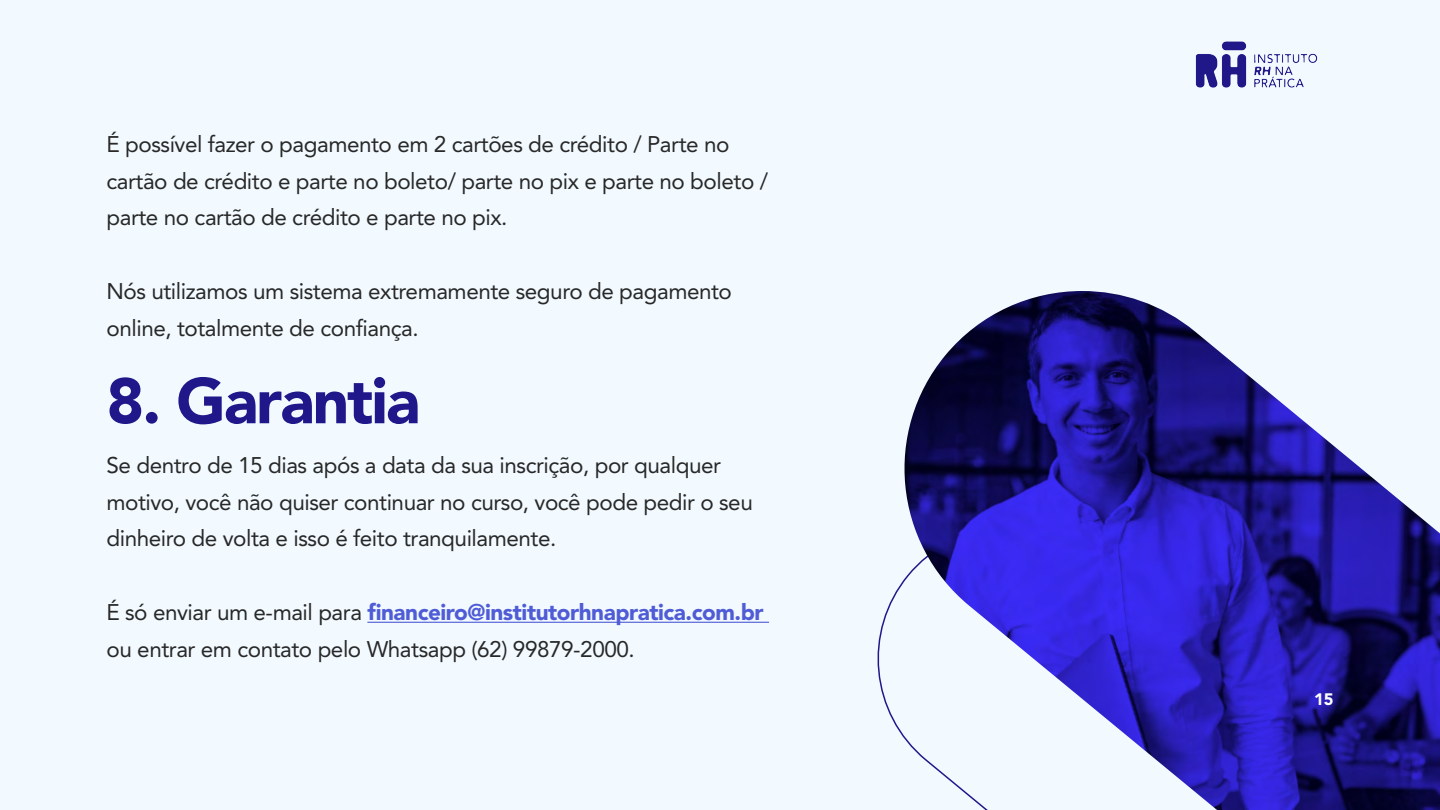
<style>
.page{position:relative;width:1440px;height:810px;background:#f2faff}
.page>*{position:absolute;margin:0;border:0;box-sizing:border-box;transform-origin:0 0}
.t1{font:900 63.75px "Avenir LT Std";letter-spacing:-.03em;color:#20178a}
.t2{font:22.5px/36.8px "Avenir LT Std";letter-spacing:-.02em;color:#282828}
.t3{font:900 16.5px "Avenir LT Std";color:#fff}
.s1{font-weight:900;color:#4f5cd6}
</style>
<div class="page">
<img style="left:1195px;top:41px;width:123px;height:47px">
<img style="left:883px;top:291px;width:557px;height:519px">
<hr style="left:367px;top:622px;width:402px;height:1px;background:#4f5cd6">
<p class="t2" style="left:106px;top:126px;width:663px">É possível fazer o pagamento em 2 cartões de crédito / Parte no cartão de crédito e parte no boleto/ parte no pix e parte no boleto / parte no cartão de crédito e parte no pix.</p>
<p class="t2" style="left:106px;top:273px;width:627px">Nós utilizamos um sistema extremamente seguro de pagamento online, totalmente de confiança.</p>
<h1 class="t1" style="left:106px;top:363px;width:315px">8. Garantia</h1>
<p class="t2" style="left:106px;top:447px;width:648px">Se dentro de 15 dias após a data da sua inscrição, por qualquer motivo, você não quiser continuar no curso, você pode pedir o seu dinheiro de volta e isso é feito tranquilamente.</p>
<p class="t2" style="left:106px;top:594px;width:659px">É só enviar um e-mail para <span class="s1">financeiro@institutorhnapratica.com.br </span>ou entrar em contato pelo Whatsapp (62) 99879-2000.</p>
<p class="t3" style="left:1314px;top:690px;width:21px">15</p>
</div>
